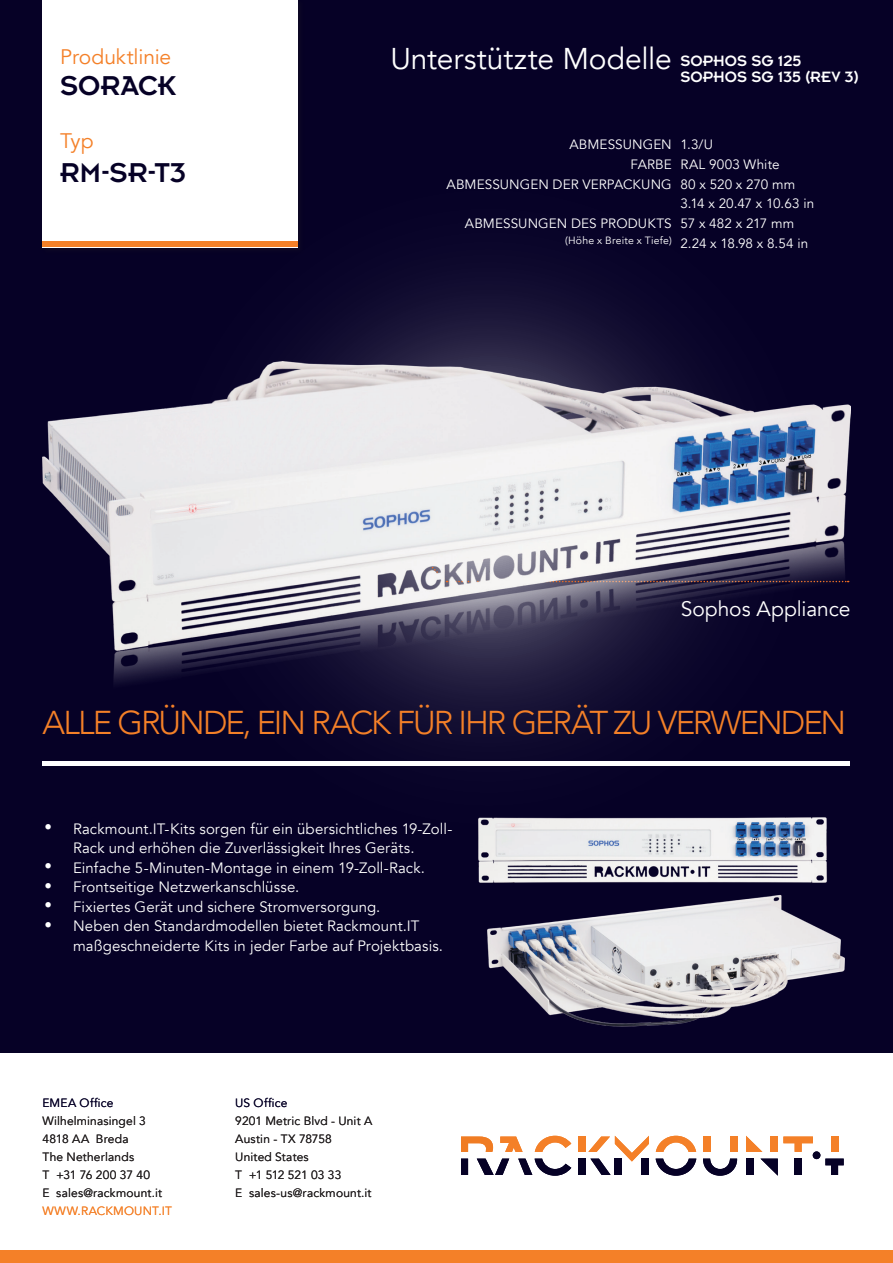
<style>
.page{position:relative;width:893px;height:1263px;background:#fff}
.page>*{position:absolute;margin:0;border:0;box-sizing:border-box;transform-origin:0 0}
.t1{font:300 33px "Avenir";letter-spacing:-.06em;color:#f48028}
.t2{font:30px "Avenir";letter-spacing:-.005em;color:#fff}
.t3{font:30px "Insignia";color:#060126}
.t4{font:21px "Avenir";letter-spacing:-.005em;color:#f48028}
.t5{font:21px "Avenir";letter-spacing:-.005em;color:#fff}
.t6{font:16.5px/15.9px "Insignia";color:#fff}
.t7{font:15px/19.5px "Avenir";letter-spacing:.005em;color:#fff;text-align:justify}
.t8{font:13.5px/19.8px "Avenir";letter-spacing:.005em;color:#fff}
.t9{font:12px/18px "Avenir";letter-spacing:.015em;color:#231f20}
.t10{font:12px "Avenir";letter-spacing:.025em;color:#060126}
.t11{font:12px "Avenir";letter-spacing:.015em;color:#f48028}
.t12{font:10.5px "Avenir";letter-spacing:.02em;color:#fff}
</style>
<div class="page">
<div style="left:0;top:0;width:893px;height:1053px;background:#060126"></div>
<hr style="left:43px;top:761px;width:807px;height:4px;background:#fff">
<div style="left:41px;top:0;width:264px;height:255px;background:#231f20;opacity:.25"></div>
<div style="left:43px;top:0;width:255px;height:247px;background:#fff"></div>
<div style="left:43px;top:241px;width:255px;height:6px;background:#f48028"></div>
<div style="left:0;top:1250px;width:893px;height:13px;background:#f48028"></div>
<svg style="left:535px;top:1136px;width:36px;height:16px"></svg>
<div style="left:579px;top:1158px;width:7px;height:17px;background:#060126"></div>
<div style="left:579px;top:1136px;width:7px;height:16px;background:#f48028"></div>
<svg style="left:656px;top:1136px;width:40px;height:16px"></svg>
<svg style="left:656px;top:1158px;width:40px;height:18px"></svg>
<div style="left:703px;top:1136px;width:7px;height:16px;background:#f48028"></div>
<svg style="left:703px;top:1158px;width:34px;height:18px"></svg>
<div style="left:730px;top:1136px;width:7px;height:16px;background:#f48028"></div>
<div style="left:746px;top:1158px;width:7px;height:17px;background:#060126"></div>
<div style="left:771px;top:1136px;width:7px;height:16px;background:#f48028"></div>
<svg style="left:760px;top:1158px;width:18px;height:18px"></svg>
<svg style="left:746px;top:1136px;width:16px;height:16px"></svg>
<div style="left:795px;top:1158px;width:7px;height:17px;background:#060126"></div>
<svg style="left:783px;top:1136px;width:30px;height:16px"></svg>
<svg style="left:518px;top:1158px;width:53px;height:18px"></svg>
<svg style="left:500px;top:1136px;width:23px;height:16px"></svg>
<svg style="left:477px;top:1158px;width:32px;height:17px"></svg>
<svg style="left:461px;top:1136px;width:32px;height:16px"></svg>
<svg style="left:588px;top:1136px;width:61px;height:39px"></svg>
<svg style="left:461px;top:1158px;width:7px;height:17px"></svg>
<div style="left:831px;top:1136px;width:7px;height:16px;background:#f48028"></div>
<svg style="left:825px;top:1158px;width:19px;height:17px"></svg>
<div style="left:813px;top:1151px;width:7px;height:8px;background:#060126;border-radius:50%"></div>
<img style="left:478px;top:817px;width:349px;height:66px">
<img style="left:487px;top:895px;width:358px;height:132px">
<img style="left:43px;top:361px;width:807px;height:328px">
<h3 class="t4" style="left:60px;top:44px;width:113px">Produktlinie</h3>
<h2 class="t3" style="left:60px;top:71px;width:117px">SORACK</h2>
<h3 class="t4" style="left:60px;top:129px;width:35px">Typ</h3>
<h2 class="t3" style="left:60px;top:157px;width:128px">RM-SR-T3</h2>
<h2 class="t2" style="left:390px;top:41px;width:283px">Unterstützte Modelle</h2>
<p class="t6" style="left:680px;top:53px;width:180px">SOPHOS SG 125<br>SOPHOS SG 135 (REV 3)</p>
<p class="t8" style="left:569px;top:134px;width:104px;text-align:right">ABMESSUNGEN<br>FARBE</p>
<p class="t8" style="left:447px;top:175px;width:227px">ABMESSUNGEN DER VERPACKUNG</p>
<p class="t8" style="left:465px;top:214px;width:208px">ABMESSUNGEN DES PRODUKTS</p>
<p class="t12" style="left:565px;top:234px;width:108px">(Höhe x Breite x Tiefe)</p>
<p class="t8" style="left:680px;top:135px;width:135px">1.3/U<br>RAL 9003 White<br>80 x 520 x 270 mm<br>3.14 x 20.47 x 10.63 in</p>
<p class="t8" style="left:680px;top:214px;width:129px">57 x 482 x 217 mm<br>2.24 x 18.98 x 8.54 in</p>
<h3 class="t5" style="left:681px;top:596px;width:171px">Sophos Appliance</h3>
<h1 class="t1" style="left:43px;top:703px;width:805px">ALLE GRÜNDE, EIN RACK FÜR IHR GERÄT ZU VERWENDEN</h1>
<p class="t7" style="left:45px;top:817px;width:9px">•</p>
<p class="t7" style="left:45px;top:856px;width:9px">• • • •</p>
<p class="t7" style="left:73px;top:819px;width:381px;text-align:left">Rackmount.IT-Kits sorgen für ein übersichtliches 19-Zoll-Rack und erhöhen die Zuverlässigkeit Ihres Geräts.<br>Einfache 5-Minuten-Montage in einem 19-Zoll-Rack.<br>Frontseitige Netzwerkanschlüsse.<br>Fixiertes Gerät und sichere Stromversorgung.<br>Neben den Standardmodellen bietet Rackmount.IT maßgeschneiderte Kits in jeder Farbe auf Projektbasis.</p>
<p class="t10" style="left:43px;top:1096px;width:72px">EMEA Office</p>
<p class="t9" style="left:43px;top:1112px;width:121px">Wilhelminasingel 3<br>4818 AA Breda<br>The Netherlands<br>T +31 76 200 37 40<br>E sales@rackmount.it</p>
<p class="t11" style="left:43px;top:1204px;width:131px">WWW.RACKMOUNT.IT</p>
<p class="t10" style="left:235px;top:1096px;width:54px">US Office</p>
<p class="t9" style="left:235px;top:1112px;width:138px">9201 Metric Blvd - Unit A<br>Austin - TX 78758<br>United States<br>T +1 512 521 03 33<br>E sales-us@rackmount.it</p>
</div>
